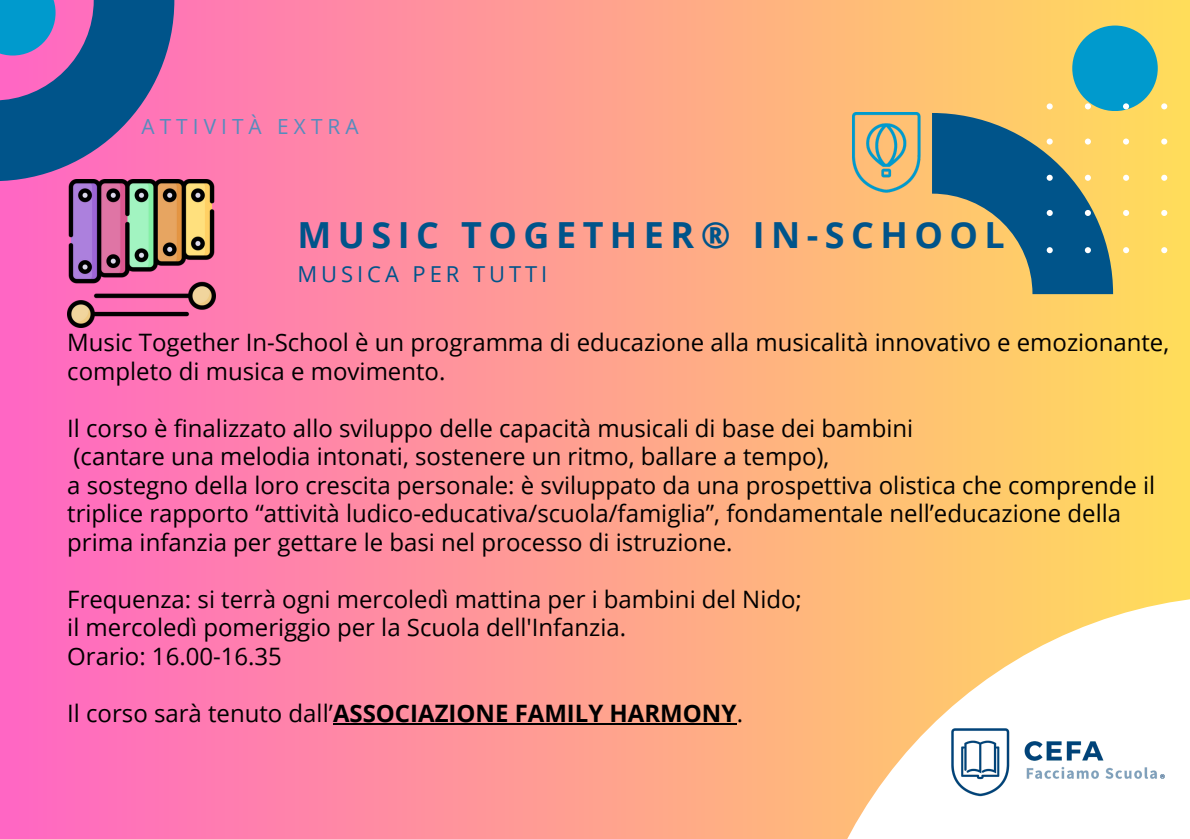
<style>
.page{position:relative;width:1190px;height:839px;background:#fff}
.page>*{position:absolute;margin:0;border:0;box-sizing:border-box;transform-origin:0 0}
.t1{font:700 36px "Open Sans";letter-spacing:.18em;color:#00548a}
.t2{font:24px/28.4px "Open Sans";color:#000}
.t3{font:700 24px "Open Sans";color:#000}
.t4{font:22px "Open Sans";letter-spacing:.18em;color:#00548a}
.t5{font:20.8px "Open Sans";letter-spacing:.24em;color:#558cbd}
.s1{font-weight:400}
</style>
<div class="page">
<div style="left:0;top:0;width:1190px;height:838px;background:linear-gradient(to right,#ff66c4,#ffdd5a)"></div>
<div style="left:1072px;top:26px;width:86px;height:85px;background:#009acd;border-radius:50%"></div>
<svg style="left:796px;top:595px;width:394px;height:243px"></svg>
<svg style="left:932px;top:103px;width:258px;height:191px;background:#a1a473"></svg>
<img style="left:951px;top:728px;width:219px;height:72px">
<hr style="left:333px;top:723px;width:404px;height:1px;background:#000">
<img style="left:67px;top:179px;width:149px;height:149px">
<svg style="left:0;top:0;width:174px;height:181px;background:#615e9b"></svg>
<div style="left:0;top:0;width:56px;height:56px;background:#009acd"></div>
<img style="left:853px;top:113px;width:72px;height:85px">
<p class="t5" style="left:141px;top:111px;width:219px">ATTIVITÀ EXTRA</p>
<p class="t1" style="left:298px;top:209px;width:709px">MUSIC TOGETHER® IN-SCHOOL</p>
<p class="t4" style="left:298px;top:259px;width:251px">MUSICA PER TUTTI</p>
<p class="t2" style="left:67px;top:328px;width:1103px">Music Together In-School è un programma di educazione alla musicalità innovativo e emozionante, completo di musica e movimento.</p>
<p class="t2" style="left:67px;top:413px;width:847px">Il corso è finalizzato allo sviluppo delle capacità musicali di base dei bambini</p>
<p class="t2" style="left:74px;top:442px;width:757px">(cantare una melodia intonati, sostenere un ritmo, ballare a tempo),</p>
<p class="t2" style="left:67px;top:470px;width:1089px">a sostegno della loro crescita personale: è sviluppato da una prospettiva olistica che comprende il triplice rapporto “attività ludico-educativa/scuola/famiglia”, fondamentale nell’educazione della prima infanzia per gettare le basi nel processo di istruzione.</p>
<p class="t2" style="left:67px;top:584px;width:736px">Frequenza: si terrà ogni mercoledì mattina per i bambini del Nido;</p>
<p class="t2" style="left:67px;top:612px;width:560px">il mercoledì pomeriggio per la Scuola dell'Infanzia.</p>
<p class="t2" style="left:67px;top:641px;width:216px">Orario: 16.00-16.35</p>
<p class="t3" style="left:67px;top:696px;width:677px"><span class="s1">Il corso sarà tenuto dall’</span>ASSOCIAZIONE FAMILY HARMONY<span class="s1">.</span></p>
</div>
